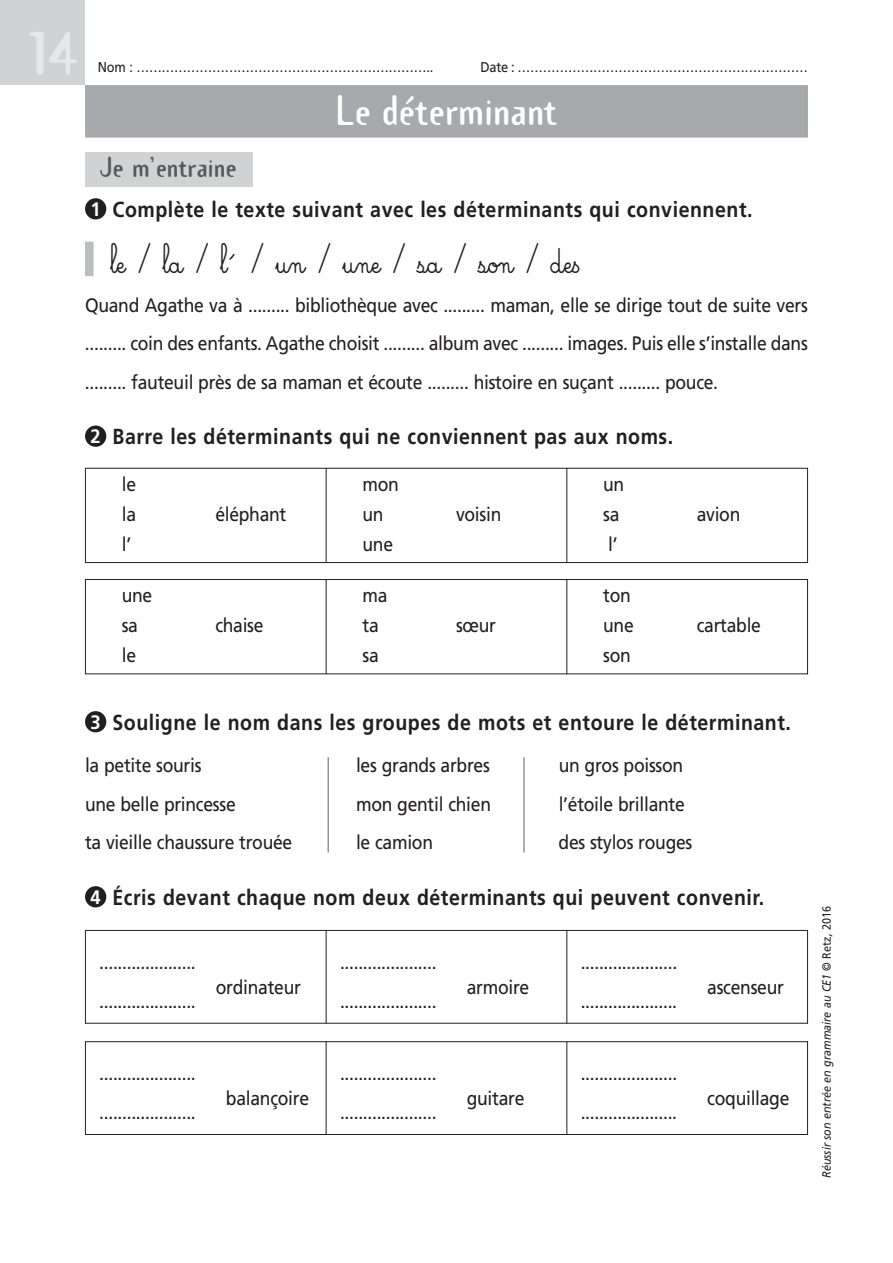
<style>
.page{position:relative;width:893px;height:1263px;background:#fff}
.page>*{position:absolute;margin:0;border:0;box-sizing:border-box;transform-origin:0 0}
.t1{font:700 60px "Template Gothic";color:#e6e7e9}
.t2{font:500 37.5px "SG Cursive Bdc";color:#231f20;scale:.9 1}
.t3{font:700 37.5px "Template Gothic";color:#fff;scale:.9 1}
.t4{font:700 25.5px "Template Gothic";color:#57585a;scale:.9 1}
.t5{font:700 21.75px "Frutiger";letter-spacing:.03em;color:#231f20;scale:.9 1}
.t6{font:19.5px/38.5px "Frutiger";letter-spacing:-.015em;color:#231f20;scale:.9 1}
.t7{font:700 19.5px "Frutiger";color:#fff;scale:.94 1}
.t8{font:14.25px "Frutiger";letter-spacing:-.015em;color:#231f20;scale:.9 1}
.t9{font:italic 12px "Frutiger";color:#231f20;scale:.9 1}
.s1{font-style:normal}
</style>
<div class="page">
<div style="left:85px;top:85px;width:723px;height:53px;background:#a8a9ad"></div>
<div style="left:85px;top:198px;width:21px;height:21px;background:#231f20;border-radius:50%"></div>
<hr style="left:85px;top:1041px;width:1px;height:94px;background:#231f20">
<hr style="left:326px;top:1041px;width:1px;height:94px;background:#231f20">
<hr style="left:566px;top:1041px;width:1px;height:94px;background:#231f20">
<hr style="left:807px;top:1041px;width:1px;height:94px;background:#231f20">
<hr style="left:85px;top:1041px;width:723px;height:1px;background:#231f20">
<hr style="left:85px;top:1134px;width:723px;height:1px;background:#231f20">
<hr style="left:85px;top:930px;width:1px;height:93px;background:#231f20">
<hr style="left:326px;top:930px;width:1px;height:93px;background:#231f20">
<hr style="left:566px;top:930px;width:1px;height:93px;background:#231f20">
<hr style="left:807px;top:930px;width:1px;height:93px;background:#231f20">
<hr style="left:85px;top:930px;width:723px;height:1px;background:#231f20">
<hr style="left:85px;top:1023px;width:723px;height:1px;background:#231f20">
<hr style="left:85px;top:579px;width:1px;height:95px;background:#231f20">
<hr style="left:326px;top:579px;width:1px;height:95px;background:#231f20">
<hr style="left:566px;top:579px;width:1px;height:95px;background:#231f20">
<hr style="left:807px;top:579px;width:1px;height:95px;background:#231f20">
<hr style="left:85px;top:579px;width:723px;height:1px;background:#231f20">
<hr style="left:85px;top:673px;width:723px;height:1px;background:#231f20">
<div style="left:85px;top:886px;width:21px;height:21px;background:#231f20;border-radius:50%"></div>
<div style="left:85px;top:711px;width:21px;height:21px;background:#231f20;border-radius:50%"></div>
<hr style="left:85px;top:468px;width:1px;height:95px;background:#231f20">
<hr style="left:326px;top:468px;width:1px;height:95px;background:#231f20">
<hr style="left:566px;top:468px;width:1px;height:95px;background:#231f20">
<hr style="left:807px;top:468px;width:1px;height:95px;background:#231f20">
<hr style="left:85px;top:468px;width:723px;height:1px;background:#231f20">
<hr style="left:85px;top:562px;width:723px;height:1px;background:#231f20">
<div style="left:85px;top:425px;width:21px;height:22px;background:#231f20;border-radius:50%"></div>
<div style="left:85px;top:242px;width:9px;height:34px;background:#bcbdc0"></div>
<div style="left:85px;top:153px;width:168px;height:34px;background:#d1d2d4"></div>
<div style="left:0;top:0;width:85px;height:85px;background:#d1d2d4"></div>
<hr style="left:327px;top:757px;width:2px;height:95px;background:#939598">
<hr style="left:523px;top:757px;width:2px;height:95px;background:#939598">
<h1 class="t1" style="left:27px;top:9px;width:54px">14</h1>
<p class="t8" style="left:98px;top:59px;width:374px">Nom : ……………………………………………………………..</p>
<p class="t8" style="left:480px;top:59px;width:365px">Date : ……………………………………………………………</p>
<h2 class="t3" style="left:336px;top:84px;width:248px">Le déterminant</h2>
<h3 class="t4" style="left:101px;top:149px;width:153px">Je m’entraine</h3>
<p class="t5" style="left:112px;top:196px;width:713px">Complète le texte suivant avec les déterminants qui conviennent.</p>
<h2 class="t2" style="left:111px;top:238px;width:523px">le/la/l’/un/une/sa/soN/de∑</h2>
<p class="t6" style="left:85px;top:286px;width:805px;text-align:justify">Quand Agathe va à ......... bibliothèque avec ......... maman, elle se dirige tout de suite vers ......... coin des enfants. Agathe choisit ......... album avec ......... images. Puis elle s’installe dans ......... fauteuil près de sa maman et écoute ......... histoire en suçant ......... pouce.</p>
<p class="t5" style="left:112px;top:423px;width:625px">Barre les déterminants qui ne conviennent pas aux noms.</p>
<p class="t7" style="left:90px;top:198px;width:12px">1</p>
<p class="t7" style="left:90px;top:425px;width:12px">2</p>
<p class="t6" style="left:122px;top:469px;width:17px;line-height:30px">le la</p>
<p class="t6" style="left:122px;top:525px;width:12px">l’</p>
<p class="t6" style="left:215px;top:495px;width:80px">éléphant</p>
<p class="t6" style="left:362px;top:469px;width:42px;line-height:30px">mon un</p>
<p class="t6" style="left:362px;top:525px;width:36px">une</p>
<p class="t6" style="left:456px;top:495px;width:52px">voisin</p>
<p class="t6" style="left:603px;top:469px;width:25px;line-height:30px">un sa</p>
<p class="t6" style="left:608px;top:525px;width:12px">l’</p>
<p class="t6" style="left:697px;top:495px;width:50px">avion</p>
<p class="t6" style="left:122px;top:580px;width:36px;line-height:30px">une sa</p>
<p class="t6" style="left:122px;top:636px;width:17px">le</p>
<p class="t6" style="left:215px;top:606px;width:55px">chaise</p>
<p class="t6" style="left:362px;top:580px;width:29px;line-height:30px">ma ta</p>
<p class="t6" style="left:362px;top:636px;width:20px">sa</p>
<p class="t6" style="left:456px;top:606px;width:46px">sœur</p>
<p class="t6" style="left:603px;top:580px;width:36px;line-height:30px">ton une</p>
<p class="t6" style="left:603px;top:636px;width:32px">son</p>
<p class="t6" style="left:697px;top:606px;width:73px">cartable</p>
<p class="t5" style="left:112px;top:709px;width:755px">Souligne le nom dans les groupes de mots et entoure le déterminant.</p>
<p class="t6" style="left:85px;top:746px;width:131px">la petite souris</p>
<p class="t6" style="left:356px;top:746px;width:150px">les grands arbres</p>
<p class="t6" style="left:559px;top:746px;width:140px">un gros poisson</p>
<p class="t6" style="left:85px;top:785px;width:169px">une belle princesse</p>
<p class="t6" style="left:356px;top:785px;width:151px">mon gentil chien</p>
<p class="t6" style="left:559px;top:785px;width:142px">l’étoile brillante</p>
<p class="t6" style="left:85px;top:823px;width:232px">ta vieille chaussure trouée</p>
<p class="t6" style="left:356px;top:823px;width:87px">le camion</p>
<p class="t6" style="left:559px;top:823px;width:150px">des stylos rouges</p>
<p class="t5" style="left:112px;top:884px;width:726px">Écris devant chaque nom deux déterminants qui peuvent convenir.</p>
<p class="t7" style="left:90px;top:711px;width:12px">3</p>
<p class="t7" style="left:90px;top:886px;width:12px">4</p>
<p class="t6" style="left:99px;top:943px;width:109px">..................... .....................</p>
<p class="t6" style="left:216px;top:968px;width:96px">ordinateur</p>
<p class="t6" style="left:99px;top:1054px;width:109px">..................... .....................</p>
<p class="t6" style="left:226px;top:1079px;width:94px">balançoire</p>
<p class="t6" style="left:340px;top:943px;width:109px">..................... .....................</p>
<p class="t6" style="left:340px;top:1054px;width:109px">..................... .....................</p>
<p class="t6" style="left:467px;top:968px;width:71px">armoire</p>
<p class="t6" style="left:467px;top:1079px;width:66px">guitare</p>
<p class="t6" style="left:581px;top:943px;width:109px">..................... .....................</p>
<p class="t6" style="left:581px;top:1054px;width:109px">..................... .....................</p>
<p class="t6" style="left:707px;top:968px;width:87px">ascenseur</p>
<p class="t6" style="left:707px;top:1079px;width:93px">coquillage</p>
<p class="t9" style="left:820px;top:1178px;width:304px;rotate:-90deg">Réussir son entrée en grammaire au CE1 <span class="s1">© Retz</span>, <span class="s1">2016</span></p>
</div>
